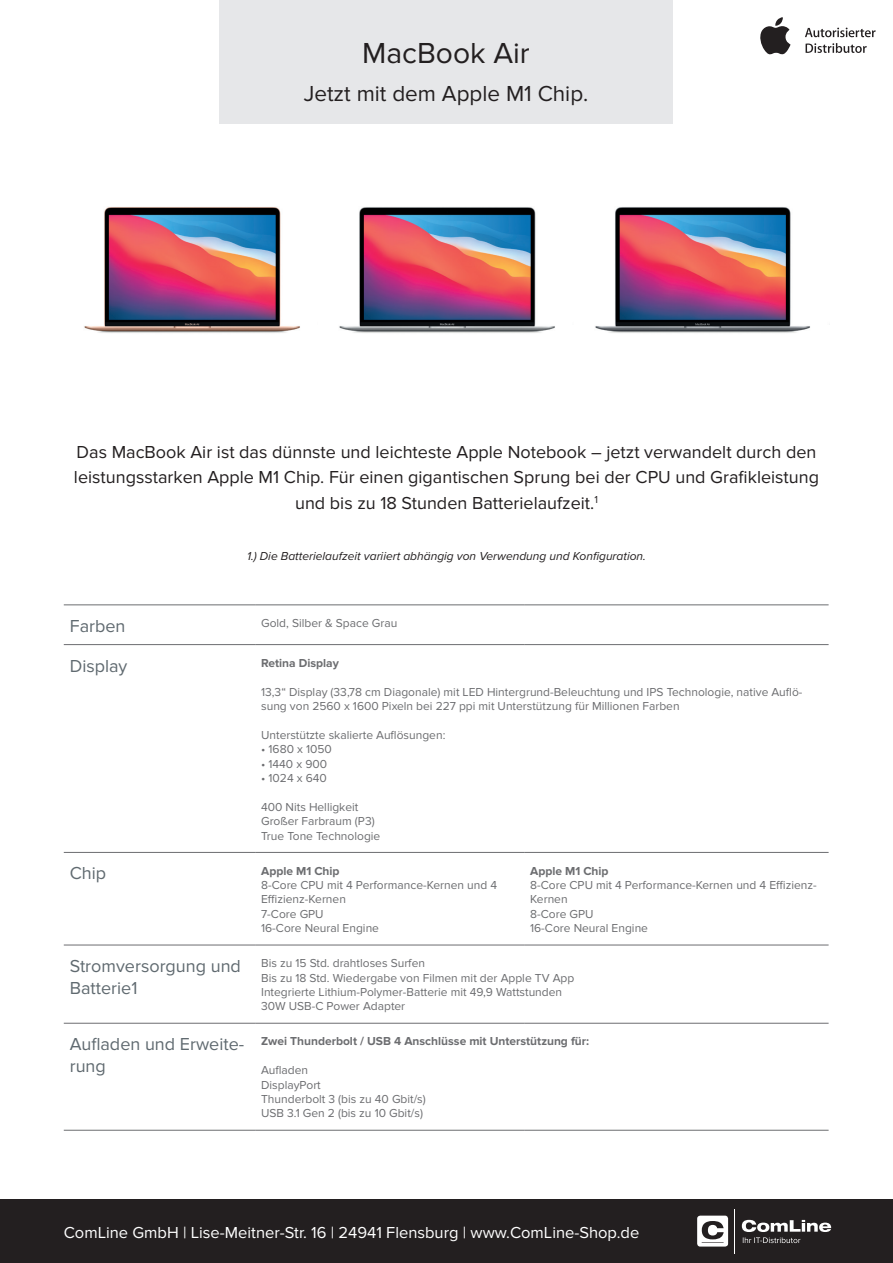
<style>
.page{position:relative;width:893px;height:1263px;background:#fff}
.page>*{position:absolute;margin:0;border:0;box-sizing:border-box;transform-origin:0 0}
.t1{font:30px "Proxima Nova";color:#231f20}
.t2{font:22.5px "Proxima Nova";color:#231f20}
.t3{font:18px/25.5px "Proxima Nova";color:#231f20;text-align:center}
.t4{font:18px/21.6px "Proxima Nova";color:#606a70}
.t5{font:16.5px "Proxima Nova";color:#fff}
.t6{font:12px/14.4px "Proxima Nova";color:#6c6d70}
.t7{font:700 12px "Proxima Nova";color:#6c6d70}
.t8{font:italic 12px "Proxima Nova";color:#231f20}
</style>
<div class="page">
<svg style="left:760px;top:17px;width:30px;height:37px"></svg>
<svg style="left:805px;top:28px;width:70px;height:9px"></svg>
<svg style="left:806px;top:43px;width:61px;height:10px"></svg>
<div style="left:219px;top:0;width:454px;height:123px;background:#e6e7e9"></div>
<div style="left:0;top:1199px;width:893px;height:64px;background:#231f20"></div>
<hr style="left:735px;top:1209px;width:1px;height:44px;background:#fff">
<svg style="left:697px;top:1215px;width:31px;height:31px"></svg>
<svg style="left:742px;top:1220px;width:89px;height:23px"></svg>
<hr style="left:64px;top:604px;width:191px;height:1px;background:#6c6d70">
<hr style="left:255px;top:604px;width:269px;height:1px;background:#6c6d70">
<hr style="left:524px;top:604px;width:305px;height:1px;background:#6c6d70">
<hr style="left:64px;top:644px;width:191px;height:1px;background:#6c6d70">
<hr style="left:255px;top:644px;width:269px;height:1px;background:#6c6d70">
<hr style="left:524px;top:644px;width:305px;height:1px;background:#6c6d70">
<hr style="left:64px;top:852px;width:191px;height:1px;background:#6c6d70">
<hr style="left:255px;top:852px;width:269px;height:1px;background:#6c6d70">
<hr style="left:524px;top:852px;width:305px;height:1px;background:#6c6d70">
<hr style="left:64px;top:945px;width:191px;height:1px;background:#6c6d70">
<hr style="left:255px;top:945px;width:269px;height:1px;background:#6c6d70">
<hr style="left:524px;top:945px;width:305px;height:1px;background:#6c6d70">
<hr style="left:64px;top:1023px;width:191px;height:1px;background:#6c6d70">
<hr style="left:255px;top:1023px;width:269px;height:1px;background:#6c6d70">
<hr style="left:524px;top:1023px;width:305px;height:1px;background:#6c6d70">
<hr style="left:64px;top:1130px;width:191px;height:1px;background:#6c6d70">
<hr style="left:255px;top:1130px;width:269px;height:1px;background:#6c6d70">
<hr style="left:524px;top:1130px;width:305px;height:1px;background:#6c6d70">
<img style="left:84px;top:207px;width:726px;height:126px">
<h1 class="t1" style="left:362px;top:36px;width:169px">MacBook Air</h1>
<h2 class="t2" style="left:304px;top:80px;width:286px">Jetzt mit dem Apple M1 Chip.</h2>
<h3 class="t3" style="left:74px;top:439px;width:747px">Das MacBook Air ist das dünnste und leichteste Apple Notebook – jetzt verwandelt durch den leistungsstarken Apple M1 Chip. Für einen gigantischen Sprung bei der CPU und Grafikleistung und bis zu 18 Stunden Batterielaufzeit.<sup>1</sup></h3>
<p class="t8" style="left:247px;top:547px;width:400px">1.) Die Batterielaufzeit variiert abhängig von Verwendung und Konfiguration.</p>
<h3 class="t4" style="left:70px;top:615px;width:57px">Farben</h3>
<p class="t6" style="left:261px;top:616px;width:138px">Gold, Silber &amp; Space Grau</p>
<h3 class="t4" style="left:70px;top:655px;width:59px">Display</h3>
<p class="t7" style="left:261px;top:656px;width:79px">Retina Display</p>
<p class="t6" style="left:261px;top:685px;width:543px">13,3“ Display (33,78 cm Diagonale) mit LED Hintergrund-Beleuchtung und IPS Technologie, native Auflö&shy;sung von 2560 x 1600 Pixeln bei 227 ppi mit Unterstützung für Millionen Farben</p>
<p class="t6" style="left:261px;top:728px;width:186px">Unterstützte skalierte Auflösungen:</p>
<p class="t6" style="left:261px;top:742px;width:72px">• 1680 x 1050</p>
<p class="t6" style="left:261px;top:757px;width:67px">• 1440 x 900</p>
<p class="t6" style="left:261px;top:771px;width:67px">• 1024 x 640</p>
<p class="t6" style="left:261px;top:800px;width:121px">400 Nits Helligkeit<br>Großer Farbraum (P3)<br>True Tone Technologie</p>
<h3 class="t4" style="left:70px;top:863px;width:38px">Chip</h3>
<p class="t7" style="left:261px;top:864px;width:80px">Apple M1 Chip</p>
<p class="t6" style="left:261px;top:878px;width:238px">8‑Core CPU mit 4 Performance-Kernen und 4<br>Effizienz-Kernen<br>7‑Core GPU<br>16‑Core Neural Engine</p>
<p class="t7" style="left:530px;top:864px;width:80px">Apple M1 Chip</p>
<p class="t6" style="left:530px;top:878px;width:288px">8‑Core CPU mit 4 Performance-Kernen und 4 Effizienz-<br>Kernen<br>8‑Core GPU<br>16‑Core Neural Engine</p>
<h3 class="t4" style="left:70px;top:955px;width:173px">Stromversorgung und<br>Batterie1</h3>
<p class="t6" style="left:261px;top:956px;width:315px">Bis zu 15 Std. drahtloses Surfen<br>Bis zu 18 Std. Wiedergabe von Filmen mit der Apple TV App Integrierte Lithium-Polymer-Batterie mit 49,9 Wattstunden 30W USB‑C Power Adapter</p>
<h3 class="t4" style="left:70px;top:1034px;width:176px">Aufladen und Erweite&shy;rung</h3>
<p class="t7" style="left:261px;top:1034px;width:330px">Zwei Thunderbolt / USB 4 Anschlüsse mit Unterstützung für:</p>
<p class="t6" style="left:261px;top:1063px;width:166px">Aufladen<br>DisplayPort<br>Thunderbolt 3 (bis zu 40 Gbit/s)<br>USB 3.1 Gen 2 (bis zu 10 Gbit/s)</p>
<h3 class="t5" style="left:64px;top:1222px;width:577px">ComLine GmbH | Lise-Meitner-Str. 16 | 24941 Flensburg | www.ComLine-Shop.de</h3>
</div>
